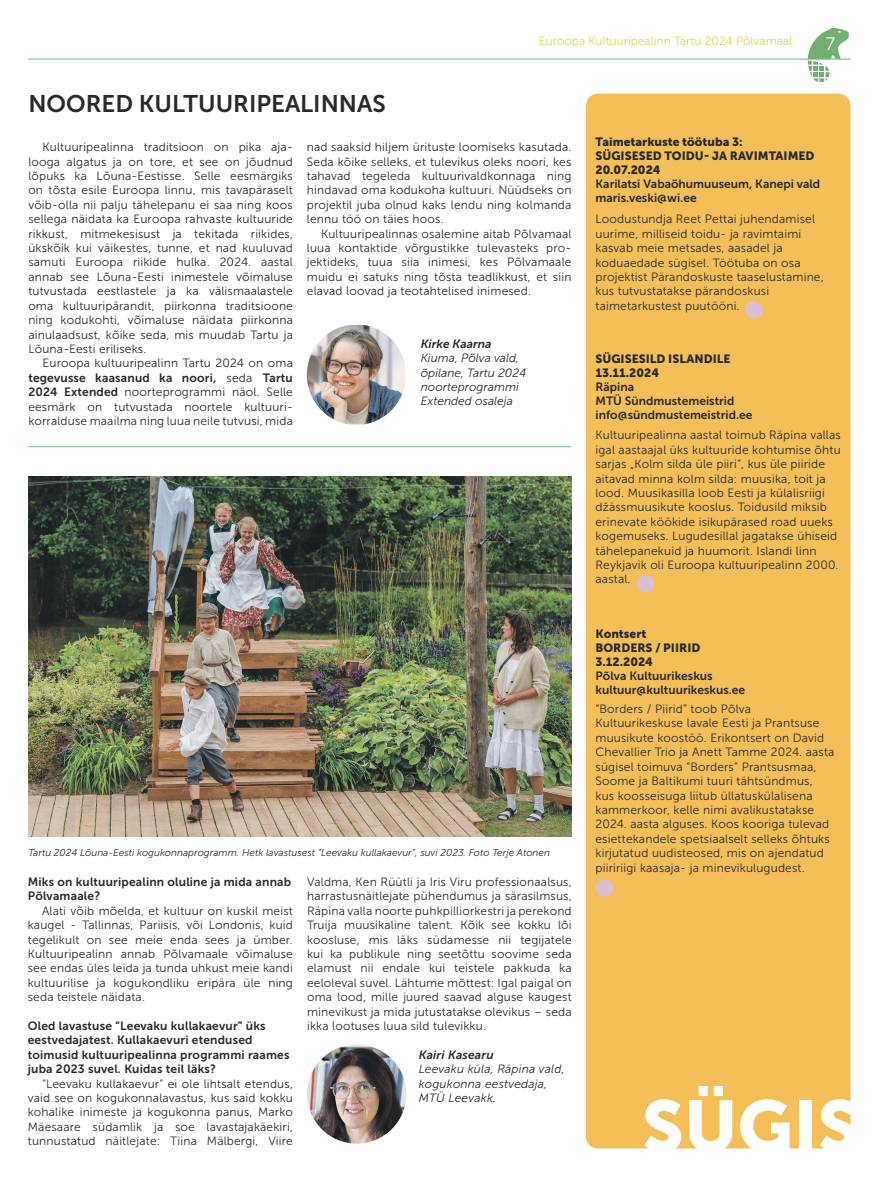
<style>
.page{position:relative;width:893px;height:1191px;background:#fff}
.page>*{position:absolute;margin:0;border:0;box-sizing:border-box;transform-origin:0 0}
.t1{font:72px "Museo Sans 900";color:#fff}
.t2{font:24px "Museo Sans 700";color:#27292d}
.t3{font:18px "Museo Sans 300";color:#fff}
.t4{font:12px/14.4px "Museo Sans 300";letter-spacing:.015em;color:#27292d;text-align:justify}
.t5{font:12px/14.4px "Museo Sans 700";letter-spacing:.015em;color:#27292d}
.t6{font:12px/14px "Museo Sans 900";color:#27292d}
.t7{font:italic 12px/14.4px "Museo Sans 300";color:#27292d}
.t8{font:12px "Museo Sans 300";color:#e2d651}
.t9{font:italic 12px "Museo Sans 700";letter-spacing:.015em;color:#27292d}
.t10{font:italic 10px "Museo Sans 300";color:#27292d}
.s1{font-family:"Museo Sans 300"}
.s2{font-family:"Museo Sans 700"}
</style>
<div class="page">
<img style="left:28px;top:476px;width:544px;height:360px">
<img style="left:307px;top:325px;width:99px;height:99px">
<div style="left:586px;top:94px;width:264px;height:1054px;background:#f4bf58;border-radius:12px"></div>
<div style="left:637px;top:575px;width:17px;height:17px;background:#dabfd3;border-radius:50%"></div>
<div style="left:595px;top:879px;width:18px;height:17px;background:#dabfd3;border-radius:50%"></div>
<div style="left:745px;top:301px;width:17px;height:17px;background:#dabfd3;border-radius:50%"></div>
<img style="left:307px;top:1044px;width:99px;height:99px;border-radius:50px">
<hr style="left:28px;top:446px;width:543px;height:1px;background:#70b58e">
<svg style="left:808px;top:28px;width:41px;height:54px"></svg>
<hr style="left:28px;top:59px;width:822px;height:1px;background:#70b58e">
<h2 class="t2" style="left:28px;top:90px;width:359px">NOORED KULTUURIPEALINNAS</h2>
<p class="t8" style="left:539px;top:35px;width:255px">Euroopa Kultuuripealinn Tartu 2024 Põlvamaal</p>
<h3 class="t3" style="left:822px;top:34px;width:11px">7</h3>
<h3 class="t3" style="left:826px;top:34px;width:11px">7</h3>
<p class="t4" style="left:28px;top:140px;width:266px;text-indent:14px">Kultuuripealinna traditsioon on pika aja&shy;looga algatus ja on tore, et see on jõudnud lõpuks ka Lõuna-Eestisse. Selle eesmärgiks on tõsta esile Euroopa linnu, mis tavapäraselt võib-olla nii palju tähelepanu ei saa ning koos sellega näidata ka Euroopa rahvaste kultuuride rikkust, mitmekesisust ja tekitada riikides, ükskõik kui väikestes, tunne, et nad kuuluvad samuti Euroopa riikide hulka. 2024. aastal annab see Lõuna-Eesti inimestele võimaluse tutvustada eestlastele ja ka välismaalastele oma kultuuripärandit, piirkonna traditsioone ning kodukohti, võimaluse näidata piirkonna ainulaadsust, kõike seda, mis muudab Tartu ja Lõuna-Eesti eriliseks.</p>
<p class="t4" style="left:43px;top:356px;width:252px">Euroopa kultuuripealinn Tartu 2024 on oma</p>
<p class="t5" style="left:28px;top:370px;width:266px">tegevusse kaasanud ka noori, <span class="s1">seda</span> Tartu</p>
<p class="t4" style="left:28px;top:385px;width:266px"><span class="s2">2024 Extended</span> noorteprogrammi näol. Selle eesmärk on tutvustada noortele kultuuri&shy;korralduse maailma ning luua neile tutvusi, mida</p>
<p class="t4" style="left:307px;top:140px;width:266px">nad saaksid hiljem ürituste loomiseks kasutada.<br>Seda kõike selleks, et tulevikus oleks noori, kes tahavad tegeleda kultuurivaldkonnaga ning hindavad oma kodukoha kultuuri. Nüüdseks on projektil juba olnud kaks lendu ning kolmanda lennu töö on täies hoos.</p>
<p class="t4" style="left:307px;top:226px;width:266px;text-indent:14px">Kultuuripealinnas osalemine aitab Põlvamaal luua kontaktide võrgustikke tulevasteks pro&shy;jektideks, tuua siia inimesi, kes Põlvamaale muidu ei satuks ning tõsta teadlikkust, et siin elavad loovad ja teotahtelised inimesed.</p>
<p class="t9" style="left:421px;top:337px;width:72px">Kirke Kaarna</p>
<p class="t7" style="left:421px;top:351px;width:107px">Kiuma, Põlva vald, õpilane, Tartu 2024 noorteprogrammi<br>Extended osaleja</p>
<p class="t10" style="left:28px;top:846px;width:523px">Tartu 2024 Lõuna-Eesti kogukonnaprogramm. Hetk lavastusest “Leevaku kullakaevur”, suvi 2023. Foto Terje Atonen</p>
<p class="t5" style="left:28px;top:874px;width:265px">Miks on kultuuripealinn oluline ja mida annab<br>Põlvamaale?</p>
<p class="t4" style="left:28px;top:903px;width:267px;text-indent:14px">Alati võib mõelda, et kultuur on kuskil meist kaugel - Tallinnas, Pariisis, või Londonis, kuid tegelikult on see meie enda sees ja ümber.<br>Kultuuripealinn annab Põlvamaale võimaluse see endas üles leida ja tunda uhkust meie kandi kultuurilise ja kogukondliku eripära üle ning seda teistele näidata.</p>
<p class="t5" style="left:28px;top:1018px;width:263px">Oled lavastuse “Leevaku kullakaevur” üks eestvedajatest. Kullakaevuri etendused toimusid kultuuripealinna programmi raames juba 2023 suvel. Kuidas teil läks?</p>
<p class="t4" style="left:28px;top:1076px;width:267px;text-indent:14px">“Leevaku kullakaevur” ei ole lihtsalt etendus, vaid see on kogukonnalavastus, kus said kokku kohalike inimeste ja kogukonna panus, Marko Mäesaare südamlik ja soe lavastajakäekiri, tunnustatud näitlejate: Tiina Mälbergi, Viire</p>
<p class="t4" style="left:307px;top:874px;width:266px">Valdma, Ken Rüütli ja Iris Viru professionaalsus, harrastusnäitlejate pühendumus ja särasilmsus, Räpina valla noorte puhkpilliorkestri ja perekond Truija muusikaline talent. Kõik see kokku lõi koosluse, mis läks südamesse nii tegijatele kui ka publikule ning seetõttu soovime seda elamust nii endale kui teistele pakkuda ka eeloleval suvel. Lähtume mõttest: Igal paigal on oma lood, mille juured saavad alguse kaugest minevikust ja mida jutustatakse olevikus – seda ikka lootuses luua sild tulevikku.</p>
<p class="t9" style="left:419px;top:1048px;width:77px">Kairi Kasearu</p>
<p class="t7" style="left:419px;top:1062px;width:147px">Leevaku küla, Räpina vald, kogukonna eestvedaja,<br>MTÜ Leevakk.</p>
<p class="t6" style="left:595px;top:135px;width:221px">Taimetarkuste töötuba 3:<br>SÜGISESED TOIDU- JA RAVIMTAIMED<br>20.07.2024</p>
<p class="t5" style="left:595px;top:177px;width:226px;line-height:14px">Karilatsi Vabaõhumuuseum, Kanepi vald maris.veski@wi.ee</p>
<p class="t4" style="left:595px;top:212px;width:230px;text-align:left">Loodustundja Reet Pettai juhendamisel uurime, milliseid toidu- ja ravimtaimi kasvab meie metsades, aasadel ja koduaedade sügisel. Töötuba on osa projektist Pärandoskuste taaselustamine, kus tutvustatakse pärandoskusi taimetarkustest puutööni.</p>
<p class="t6" style="left:595px;top:352px;width:137px">SÜGISESILD ISLANDILE<br>13.11.2024</p>
<p class="t5" style="left:595px;top:380px;width:158px;line-height:14px">Räpina<br>MTÜ Sündmustemeistrid info@sündmustemeistrid.ee</p>
<p class="t4" style="left:595px;top:428px;width:247px;text-align:left">Kultuuripealinna aastal toimub Räpina vallas igal aastaajal üks kultuuride kohtumise õhtu sarjas „Kolm silda üle piiri“, kus üle piiride aitavad minna kolm silda: muusika, toit ja lood. Muusikasilla loob Eesti ja külalisriigi džässmuusikute kooslus. Toidusild miksib erinevate köökide isikupärased road uueks kogemuseks. Lugudesillal jagatakse ühiseid tähelepanekuid ja huumorit. Islandi linn Reykjavik oli Euroopa kultuuripealinn 2000. aastal.</p>
<p class="t6" style="left:595px;top:626px;width:106px">Kontsert<br>BORDERS / PIIRID<br>3.12.2024</p>
<p class="t5" style="left:595px;top:668px;width:151px;line-height:14px">Põlva Kultuurikeskus kultuur@kultuurikeskus.ee</p>
<p class="t4" style="left:595px;top:702px;width:240px;text-align:left">“Borders / Piirid” toob Põlva Kultuurikeskuse lavale Eesti ja Prantsuse muusikute koostöö. Erikontsert on David Chevallier Trio ja Anett Tamme 2024. aasta sügisel toimuva “Borders” Prantsusmaa, Soome ja Baltikumi tuuri tähtsündmus,<br>kus koosseisuga liitub üllatuskülalisena kammerkoor, kelle nimi avalikustatakse 2024. aasta alguses. Koos kooriga tulevad esiettekandele spetsiaalselt selleks õhtuks kirjutatud uudisteosed, mis on ajendatud piiririigi kaasaja- ja minevikulugudest.</p>
<h1 class="t1" style="left:642px;top:1085px;width:219px">SÜGIS</h1>
</div>
